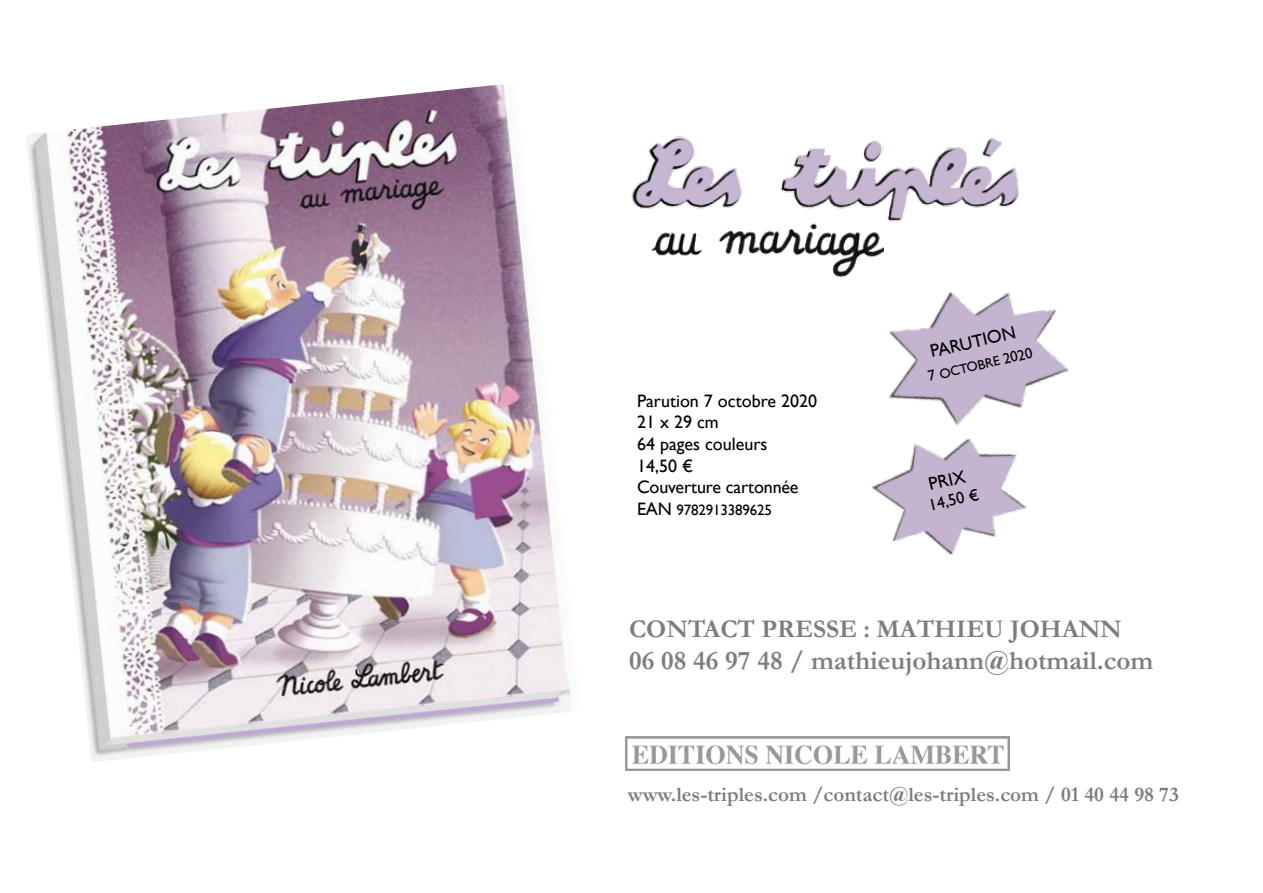
<style>
.page{position:relative;width:1263px;height:893px;background:#fff}
.page>*{position:absolute;margin:0;border:0;box-sizing:border-box;transform-origin:0 0}
.t1{font:700 27px "Garamond";color:#7e7c7f}
.t2{font:700 25.5px "Garamond";color:#7e7c7f}
.t3{font:700 21px "Garamond";color:#7e7c7f}
.t4{font:18px/21.6px "Gill Sans";color:#000}
.t5{font:16.5px "Gill Sans";color:#000}
.t6{font:15px "Gill Sans";letter-spacing:-.01em;color:#000}
.t7{font:13.5px "Gill Sans";color:#000}
.s1{font-size:18px}
.s2{font-size:15px}
</style>
<div class="page">
<img style="left:26px;top:84px;width:545px;height:678px">
<img style="left:631px;top:136px;width:388px;height:86px">
<img style="left:631px;top:214px;width:253px;height:62px">
<img style="left:626px;top:737px;width:384px;height:34px">
<img style="left:888px;top:291px;width:181px;height:119px">
<img style="left:871px;top:410px;width:156px;height:145px">
<p class="t4" style="left:637px;top:390px;width:181px">Parution 7 octobre 2020<br>21 x 29 cm<br>64 pages couleurs<br>14,50 €<br>Couverture cartonnée</p>
<p class="t6" style="left:637px;top:501px;width:137px"><span class="s1">EAN</span> 9782913389625</p>
<p class="t4" style="left:928px;top:341px;width:89px;rotate:-13deg">PARUTION</p>
<p class="t7" style="left:926px;top:369px;width:108px;rotate:-13deg"><span class="s2">7</span> OCTOBRE <span class="s2">2020</span></p>
<p class="t4" style="left:926px;top:474px;width:39px;rotate:-13deg">prix</p>
<p class="t5" style="left:926px;top:496px;width:53px;rotate:-13deg">14,50 €</p>
<h2 class="t2" style="left:629px;top:614px;width:494px">contact presse : Mathieu Johann</h2>
<h1 class="t1" style="left:629px;top:645px;width:526px">06 08 46 97 48 / mathieujohann@hotmail.com</h1>
<p class="t3" style="left:628px;top:782px;width:552px">www.les-triples.com /contact@les-triples.com / 01 40 44 98 73</p>
</div>
